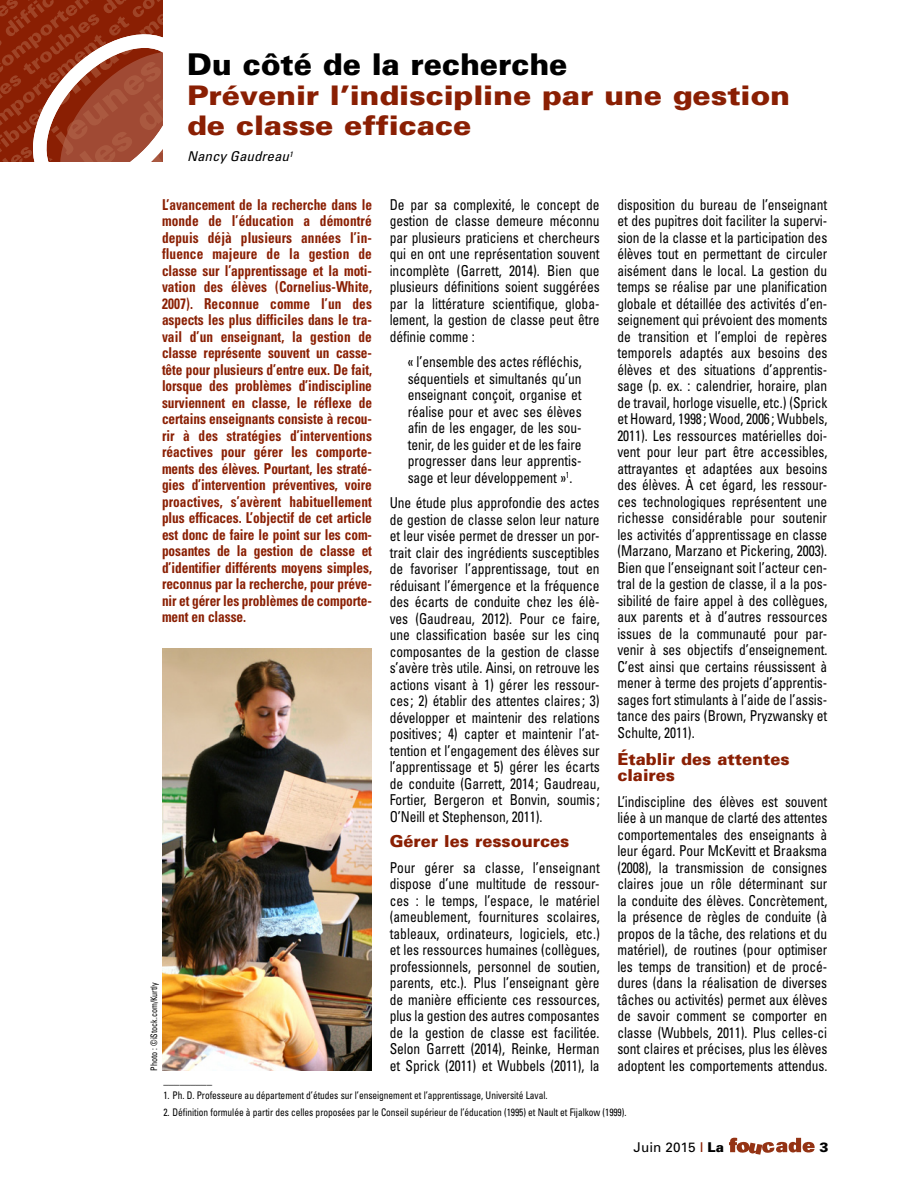
<style>
.page{position:relative;width:918px;height:1188px;background:#fff}
.page>*{position:absolute;margin:0;border:0;box-sizing:border-box;transform-origin:0 0}
.t1{font:900 30px "Univers";letter-spacing:-.005em;color:#000}
.t2{font:900 27px/30px "Univers";letter-spacing:-.005em;color:#8a1f03;scale:1.11 1}
.t3{font:900 16.5px/16.5px "Univers";color:#8a1f03}
.t4{font:condensed 15px/16.5px "Univers";letter-spacing:-.005em;color:#000;text-align:justify;scale:.9 1}
.t5{font:700 condensed 15px/16.5px "Univers";letter-spacing:-.005em;color:#8a1f03;text-align:justify;scale:.89 1}
.t6{font:italic condensed 13.5px "Univers";color:#000;scale:1.11 1}
.t7{font:13.5px "Univers";color:#000}
.t8{font:900 13.5px "Univers";color:#000}
.t9{font:condensed 12px "Univers";color:#000;scale:.9 1}
.t10{font:condensed 10.5px "Univers";letter-spacing:-.005em;color:#000;scale:.9 1}
.t11{font:condensed 9px "Univers";color:#000;scale:.9 1}
.s1{color:#8a1f03}
.s2{font-weight:900}
</style>
<div class="page">
<svg style="left:729px;top:1138px;width:86px;height:17px"></svg>
<svg style="left:0;top:0;width:163px;height:162px"></svg>
<img style="left:162px;top:648px;width:210px;height:423px">
<h1 class="t1" style="left:187px;top:46px;width:382px">Du côté de la recherche</h1>
<h2 class="t2" style="left:187px;top:80px;width:545px">Prévenir l’indiscipline par une gestion de classe efficace</h2>
<p class="t6" style="left:187px;top:148px;width:97px">Nancy Gaudreau<sup>1</sup></p>
<p class="t5" style="left:162px;top:196px;width:238px">L’avancement de la recherche dans le monde de l’éducation a démontré depuis déjà plusieurs années l’in&shy;fluence majeure de la gestion de classe sur l’apprentissage et la moti&shy;vation des élèves (Cornelius-White, 2007). Reconnue comme l’un des aspects les plus difficiles dans le tra&shy;vail d’un enseignant, la gestion de classe représente souvent un casse&shy;tête pour plusieurs d’entre eux. De fait, lorsque des problèmes d’indiscipline surviennent en classe, le réflexe de certains enseignants consiste à recou&shy;rir à des stratégies d’interventions réactives pour gérer les comporte&shy;ments des élèves. Pourtant, les straté&shy;gies d’intervention préventives, voire proactives, s’avèrent habituellement plus efficaces. L’objectif de cet article est donc de faire le point sur les com&shy;posantes de la gestion de classe et d’identifier différents moyens simples, reconnus par la recherche, pour préve&shy;nir et gérer les problèmes de comporte&shy;ment en classe.</p>
<p class="t4" style="left:390px;top:196px;width:235px">De par sa complexité, le concept de gestion de classe demeure méconnu par plusieurs praticiens et chercheurs qui en ont une représentation souvent incomplète (Garrett, 2014). Bien que plusieurs définitions soient suggérées par la littérature scientifique, globa&shy;lement, la gestion de classe peut être définie comme :</p>
<p class="t4" style="left:408px;top:354px;width:195px">« l’ensemble des actes réfléchis, séquentiels et simultanés qu’un enseignant conçoit, organise et réalise pour et avec ses élèves afin de les engager, de les sou&shy;tenir, de les guider et de les faire progresser dans leur apprentis&shy;sage et leur développement »<sup>1</sup>.</p>
<p class="t4" style="left:390px;top:495px;width:235px">Une étude plus approfondie des actes de gestion de classe selon leur nature et leur visée permet de dresser un por&shy;trait clair des ingrédients susceptibles de favoriser l’apprentissage, tout en réduisant l’émergence et la fréquence des écarts de conduite chez les élè&shy;ves (Gaudreau, 2012). Pour ce faire, une classification basée sur les cinq composantes de la gestion de classe s’avère très utile. Ainsi, on retrouve les actions visant à 1) gérer les ressour&shy;ces ; 2) établir des attentes claires ; 3) développer et maintenir des relations positives ; 4) capter et maintenir l’at&shy;tention et l’engagement des élèves sur l’apprentissage et 5) gérer les écarts de conduite (Garrett, 2014 ; Gaudreau, Fortier, Bergeron et Bonvin, soumis ; O’Neill et Stephenson, 2011).</p>
<p class="t3" style="left:390px;top:833px;width:181px">Gérer les ressources</p>
<p class="t4" style="left:390px;top:859px;width:235px">Pour gérer sa classe, l’enseignant dispose d’une multitude de ressour&shy;ces : le temps, l’espace, le matériel (ameublement, fournitures scolaires, tableaux, ordinateurs, logiciels, etc.) et les ressources humaines (collègues, professionnels, personnel de soutien, parents, etc.). Plus l’enseignant gère de manière efficiente ces ressources, plus la gestion des autres composantes de la gestion de classe est facilitée.<br>Selon Garrett (2014), Reinke, Herman et Sprick (2011) et Wubbels (2011), la</p>
<p class="t11" style="left:148px;top:1071px;width:100px;rotate:-90deg">Photo : ©iStock.com/Kurtly</p>
<p class="t4" style="left:617px;top:196px;width:235px">disposition du bureau de l’enseignant et des pupitres doit faciliter la supervi&shy;sion de la classe et la participation des élèves tout en permettant de circuler aisément dans le local. La gestion du temps se réalise par une planification globale et détaillée des activités d’en&shy;seignement qui prévoient des moments de transition et l’emploi de repères temporels adaptés aux besoins des élèves et des situations d’apprentis&shy;sage (p. ex. : calendrier, horaire, plan de travail, horloge visuelle, etc.) (Sprick et Howard, 1998 ; Wood, 2006 ; Wubbels, 2011). Les ressources matérielles doi&shy;vent pour leur part être accessibles, attrayantes et adaptées aux besoins des élèves. À cet égard, les ressour&shy;ces technologiques représentent une richesse considérable pour soutenir les activités d’apprentissage en classe (Marzano, Marzano et Pickering, 2003).<br>Bien que l’enseignant soit l’acteur cen&shy;tral de la gestion de classe, il a la pos&shy;sibilité de faire appel à des collègues, aux parents et à d’autres ressources issues de la communauté pour par&shy;venir à ses objectifs d’enseignement.<br>C’est ainsi que certains réussissent à mener à terme des projets d’apprentis&shy;sages fort stimulants à l’aide de l’assis&shy;tance des pairs (Brown, Pryzwansky et Schulte, 2011).</p>
<p class="t3" style="left:617px;top:751px;width:174px">Établir des attentes claires</p>
<p class="t4" style="left:617px;top:793px;width:235px">L’indiscipline des élèves est souvent liée à un manque de clarté des attentes comportementales des enseignants à leur égard. Pour McKevitt et Braaksma (2008), la transmission de consignes claires joue un rôle déterminant sur la conduite des élèves. Concrètement, la présence de règles de conduite (à propos de la tâche, des relations et du matériel), de routines (pour optimiser les temps de transition) et de procé&shy;dures (dans la réalisation de diverses tâches ou activités) permet aux élèves de savoir comment se comporter en classe (Wubbels, 2011). Plus celles-ci sont claires et précises, plus les élèves adoptent les comportements attendus.</p>
<p class="t9" style="left:164px;top:1073px;width:55px">_________</p>
<p class="t10" style="left:164px;top:1089px;width:428px">1. Ph. D. Professeure au département d’études sur l’enseignement et l’apprentissage, Université Laval.</p>
<p class="t10" style="left:164px;top:1106px;width:516px">2. Définition formulée à partir des celles proposées par le Conseil supérieur de l’éducation (1995) et Nault et Fijalkow (1999).</p>
<p class="t7" style="left:634px;top:1139px;width:92px">Juin 2015 <span class="s1">I</span> <span class="s2">La</span></p>
<p class="t8" style="left:819px;top:1139px;width:11px">3</p>
</div>
